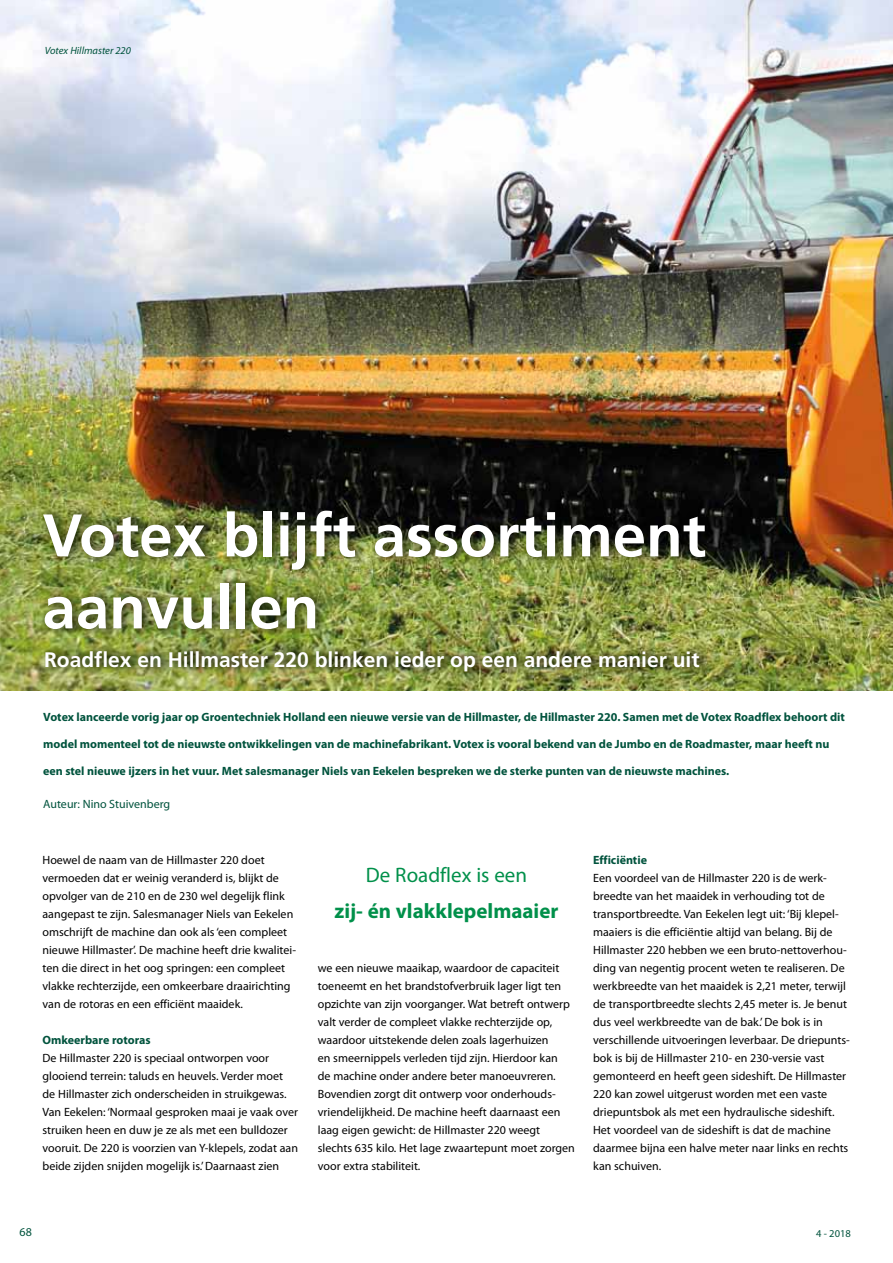
<style>
.page{position:relative;width:893px;height:1263px;background:#fff}
.page>*{position:absolute;margin:0;border:0;box-sizing:border-box;transform-origin:0 0}
.t1{font:700 60px/72px "Frutiger";color:#fff}
.t2{font:700 21px "Frutiger";color:#fff}
.t3{font:700 21px "Myriad Pro";color:#00904a}
.t4{font:21px "Myriad Pro";color:#00904a}
.t5{font:12px/18px "Myriad Pro";color:#000}
.t6{font:700 12px "Myriad Pro";color:#00533d}
.t7{font:12px "Myriad Pro";color:#00533d}
.t8{font:italic 10.5px "Myriad Pro";color:#00533d}
.t9{font:10.5px "Myriad Pro";color:#00533d}
</style>
<div class="page">
<img style="left:0;top:0;width:893px;height:690px">
<div style="left:38px;top:502px;width:680px;height:136px;background:#000;opacity:.5"></div>
<div style="left:40px;top:641px;width:672px;height:39px;background:#000;opacity:.5"></div>
<p class="t8" style="left:45px;top:44px;width:88px">Votex Hillmaster 220</p>
<h1 class="t1" style="left:43px;top:499px;width:665px">Votex blijft assortiment aanvullen</h1>
<h2 class="t2" style="left:44px;top:647px;width:657px">Roadflex en Hillmaster 220 blinken ieder op een andere manier uit</h2>
<p class="t6" style="left:43px;top:709px;width:803px">Votex lanceerde vorig jaar op Groentechniek Holland een nieuwe versie van de Hillmaster, de Hillmaster 220. Samen met de Votex Roadflex behoort dit</p>
<p class="t6" style="left:43px;top:736px;width:788px">model momenteel tot de nieuwste ontwikkelingen van de machinefabrikant. Votex is vooral bekend van de Jumbo en de Roadmaster, maar heeft nu</p>
<p class="t6" style="left:43px;top:763px;width:688px">een stel nieuwe ijzers in het vuur. Met salesmanager Niels van Eekelen bespreken we de sterke punten van de nieuwste machines.</p>
<p class="t7" style="left:43px;top:797px;width:128px">Auteur: Nino Stuivenberg</p>
<p class="t5" style="left:43px;top:851px;width:255px">Hoewel de naam van de Hillmaster 220 doet vermoeden dat er weinig veranderd is, blijkt de opvolger van de 210 en de 230 wel degelijk flink aangepast te zijn. Salesmanager Niels van Eekelen omschrijft de machine dan ook als ‘een compleet nieuwe Hillmaster’. De machine heeft drie kwalitei&shy;ten die direct in het oog springen: een compleet vlakke rechterzijde, een omkeerbare draairichting van de rotoras en een efficiënt maaidek.</p>
<p class="t6" style="left:43px;top:1032px;width:110px">Omkeerbare rotoras</p>
<p class="t5" style="left:43px;top:1049px;width:257px">De Hillmaster 220 is speciaal ontworpen voor glooiend terrein: taluds en heuvels. Verder moet de Hillmaster zich onderscheiden in struikgewas.<br>Van Eekelen: ‘Normaal gesproken maai je vaak over struiken heen en duw je ze als met een bulldozer vooruit. De 220 is voorzien van Y-klepels, zodat aan beide zijden snijden mogelijk is.’ Daarnaast zien</p>
<h2 class="t4" style="left:366px;top:862px;width:163px">De Roadflex is een</h2>
<h2 class="t3" style="left:335px;top:897px;width:225px">zij- én vlakklepelmaaier</h2>
<p class="t5" style="left:318px;top:959px;width:259px">we een nieuwe maaikap, waardoor de capaciteit toeneemt en het brandstofverbruik lager ligt ten opzichte van zijn voorganger. Wat betreft ontwerp valt verder de compleet vlakke rechterzijde op, waardoor uitstekende delen zoals lagerhuizen<br>en smeernippels verleden tijd zijn. Hierdoor kan<br>de machine onder andere beter manoeuvreren.<br>Bovendien zorgt dit ontwerp voor onderhouds&shy;vriendelijkheid. De machine heeft daarnaast een laag eigen gewicht: de Hillmaster 220 weegt slechts 635 kilo. Het lage zwaartepunt moet zorgen voor extra stabiliteit.</p>
<p class="t6" style="left:593px;top:852px;width:55px">Efficiëntie</p>
<p class="t5" style="left:593px;top:869px;width:258px">Een voordeel van de Hillmaster 220 is de werk&shy;breedte van het maaidek in verhouding tot de transportbreedte. Van Eekelen legt uit: ‘Bij klepel&shy;maaiers is die efficiëntie altijd van belang. Bij de Hillmaster 220 hebben we een bruto-nettoverhou&shy;ding van negentig procent weten te realiseren. De werkbreedte van het maaidek is 2,21 meter, terwijl de transportbreedte slechts 2,45 meter is. Je benut dus veel werkbreedte van de bak.’ De bok is in verschillende uitvoeringen leverbaar. De driepunts&shy;bok is bij de Hillmaster 210- en 230-versie vast gemonteerd en heeft geen sideshift. De Hillmaster 220 kan zowel uitgerust worden met een vaste driepuntsbok als met een hydraulische sideshift.<br>Het voordeel van de sideshift is dat de machine daarmee bijna een halve meter naar links en rechts kan schuiven.</p>
<p class="t7" style="left:20px;top:1224px;width:14px">68</p>
<p class="t9" style="left:816px;top:1227px;width:36px">4 - 2018</p>
</div>
